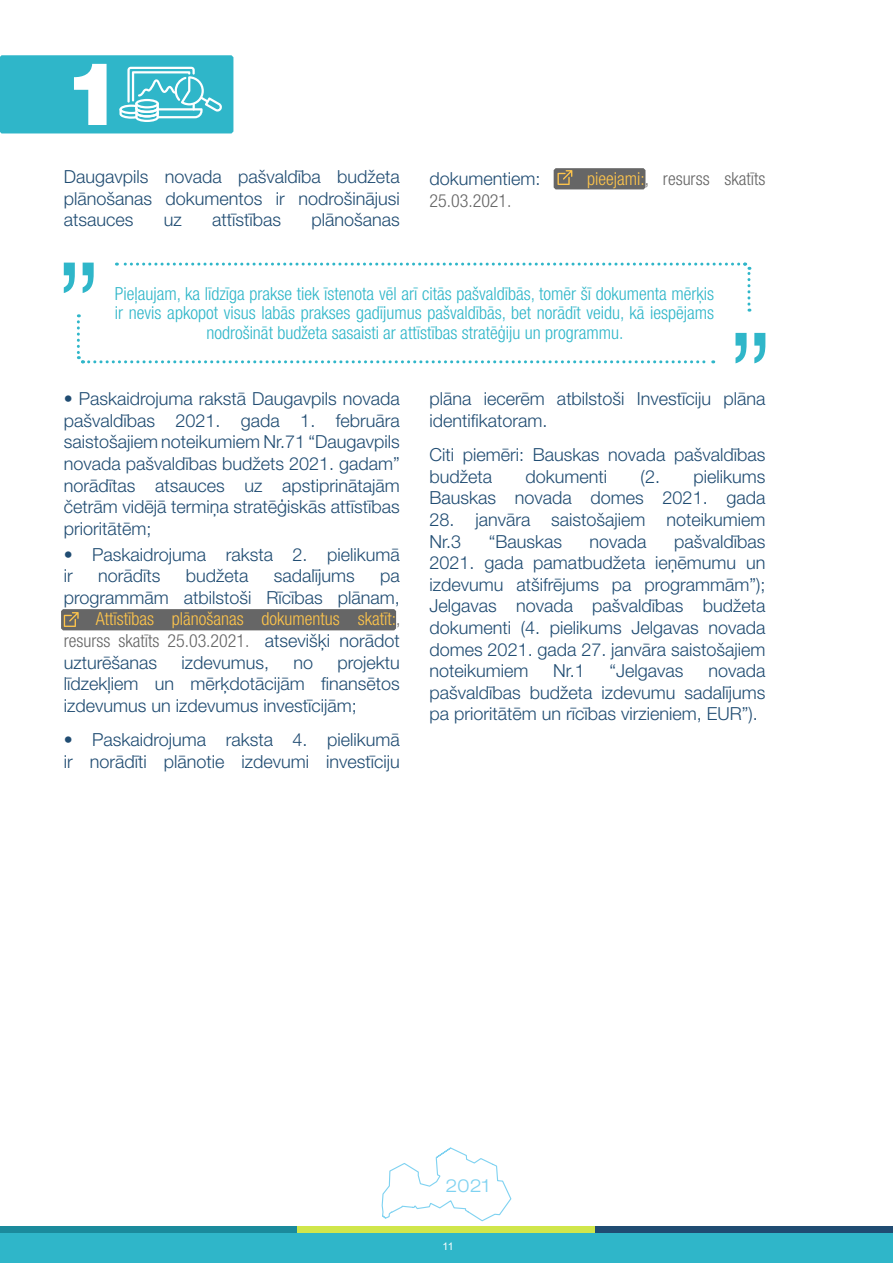
<style>
.page{position:relative;width:893px;height:1263px;background:#fff}
.page>*{position:absolute;margin:0;border:0;box-sizing:border-box;transform-origin:0 0}
.t1{font:900 87.9px "Helvetica Neue LT Pro";color:#fff}
.t2{font:300 18px/21.6px "Helvetica Neue LT Pro";color:#204c72;text-align:justify}
.t3{font:300 condensed 18px/19.5px "Helvetica Neue LT Pro";color:#2fb6c9;text-align:center}
.t4{font:300 condensed 18px "Helvetica Neue LT Pro";color:#666}
.t5{font:300 condensed 18px "Helvetica Neue LT Pro";color:#ffc54b}
.t6{font:300 expanded 18px "Helvetica Neue LT Pro";color:#7fd2f1}
.t7{font:10.5px "Arial";color:#fff}
.s1{color:#ffc54b}
.s2{font-weight:400}
.s3{color:#666}
.s4{font-stretch:normal;color:#204c72}
</style>
<div class="page">
<div style="left:0;top:1226px;width:893px;height:37px;background:#2fb6c9"></div>
<div style="left:0;top:1226px;width:297px;height:6px;background:#1b8a9c"></div>
<div style="left:297px;top:1226px;width:298px;height:6px;background:#d0e64b"></div>
<div style="left:595px;top:1226px;width:298px;height:6px;background:#204c72"></div>
<svg style="left:381px;top:1147px;width:131px;height:75px"></svg>
<svg style="left:0;top:55px;width:233px;height:78px"></svg>
<svg style="left:61px;top:609px;width:335px;height:21px"></svg>
<svg style="left:64px;top:262px;width:701px;height:102px"></svg>
<svg style="left:554px;top:168px;width:91px;height:21px"></svg>
<h1 class="t1" style="left:64px;top:41px;width:60px">1</h1>
<p class="t2" style="left:64px;top:165px;width:337px">Daugavpils novada pašvaldība budžeta plānošanas dokumentos ir nodrošinājusi atsauces</p>
<p class="t2" style="left:164px;top:209px;width:20px">uz</p>
<p class="t2" style="left:212px;top:209px;width:70px">attīstības</p>
<p class="t2" style="left:311px;top:209px;width:90px">plānošanas</p>
<p class="t2" style="left:429px;top:167px;width:113px">dokumentiem:</p>
<p class="t4" style="left:587px;top:168px;width:180px"><span class="s1">pieejami:</span>, resurss skatīts</p>
<p class="t4" style="left:429px;top:190px;width:84px">25.03.2021.</p>
<p class="t3" style="left:115px;top:283px;width:601px">Pieļaujam, ka līdzīga prakse tiek īstenota vēl arī citās pašvaldībās, tomēr šī dokumenta mērķis ir nevis apkopot visus labās prakses gadījumus pašvaldībās, bet norādīt veidu, kā iespējams nodrošināt budžeta sasaisti ar attīstības stratēģiju un programmu.</p>
<p class="t2" style="left:64px;top:388px;width:337px"><span class="s2">•</span> Paskaidrojuma rakstā Daugavpils novada pašvaldības 2021. gada 1. februāra saistošajiem noteikumiem Nr.71 “Daugavpils novada pašvaldības budžets 2021. gadam” norādītas atsauces uz apstiprinātajām četrām vidējā termiņa stratēģiskās attīstības prioritātēm;</p>
<p class="t2" style="left:64px;top:543px;width:337px"><span class="s2">•</span> Paskaidrojuma raksta 2. pielikumā ir</p>
<p class="t2" style="left:98px;top:565px;width:64px">norādīts</p>
<p class="t2" style="left:186px;top:565px;width:64px">budžeta</p>
<p class="t2" style="left:274px;top:565px;width:82px">sadalījums</p>
<p class="t2" style="left:380px;top:565px;width:21px">pa</p>
<p class="t2" style="left:64px;top:586px;width:337px">programmām atbilstoši Rīcības plānam,</p>
<p class="t5" style="left:96px;top:609px;width:306px">Attīstības plānošanas dokumentus skatīt:<span class="s3">,</span></p>
<p class="t4" style="left:64px;top:630px;width:337px">resurss skatīts 25.03.2021. <span class="s4">atsevišķi norādot</span></p>
<p class="t2" style="left:64px;top:651px;width:95px">uzturēšanas</p>
<p class="t2" style="left:181px;top:651px;width:89px">izdevumus,</p>
<p class="t2" style="left:293px;top:651px;width:21px">no</p>
<p class="t2" style="left:64px;top:651px;width:337px;text-indent:274px">projektu līdzekļiem un mērķdotācijām finansētos izdevumus un izdevumus investīcijām;</p>
<p class="t2" style="left:64px;top:729px;width:337px"><span class="s2">•</span> Paskaidrojuma raksta 4. pielikumā ir norādīti plānotie izdevumi investīciju</p>
<p class="t2" style="left:429px;top:388px;width:337px">plāna iecerēm atbilstoši Investīciju plāna identifikatoram.</p>
<p class="t2" style="left:429px;top:444px;width:337px">Citi piemēri: Bauskas novada pašvaldības budžeta</p>
<p class="t2" style="left:429px;top:465px;width:337px;text-align:right">(2. pielikums<br>Bauskas novada domes 2021. gada</p>
<p class="t2" style="left:429px;top:508px;width:337px">28. janvāra saistošajiem noteikumiem<br>Nr.3</p>
<p class="t2" style="left:526px;top:465px;width:83px">dokumenti</p>
<p class="t2" style="left:429px;top:530px;width:337px;text-indent:245px">pašvaldības 2021. gada pamatbudžeta ieņēmumu un izdevumu atšifrējums pa programmām”); Jelgavas novada pašvaldības budžeta dokumenti (4. pielikums Jelgavas novada domes 2021. gada 27. janvāra saistošajiem noteikumiem</p>
<p class="t2" style="left:489px;top:530px;width:75px">“Bauskas</p>
<p class="t2" style="left:589px;top:530px;width:59px">novada</p>
<p class="t2" style="left:429px;top:660px;width:337px;text-indent:279px">novada pašvaldības budžeta izdevumu sadalījums pa prioritātēm un rīcības virzieniem, EUR”).</p>
<p class="t2" style="left:553px;top:660px;width:33px">Nr.1</p>
<p class="t2" style="left:610px;top:660px;width:76px">“Jelgavas</p>
<p class="t6" style="left:446px;top:1175px;width:46px">2021</p>
<p class="t7" style="left:443px;top:1239px;width:12px">11</p>
</div>
